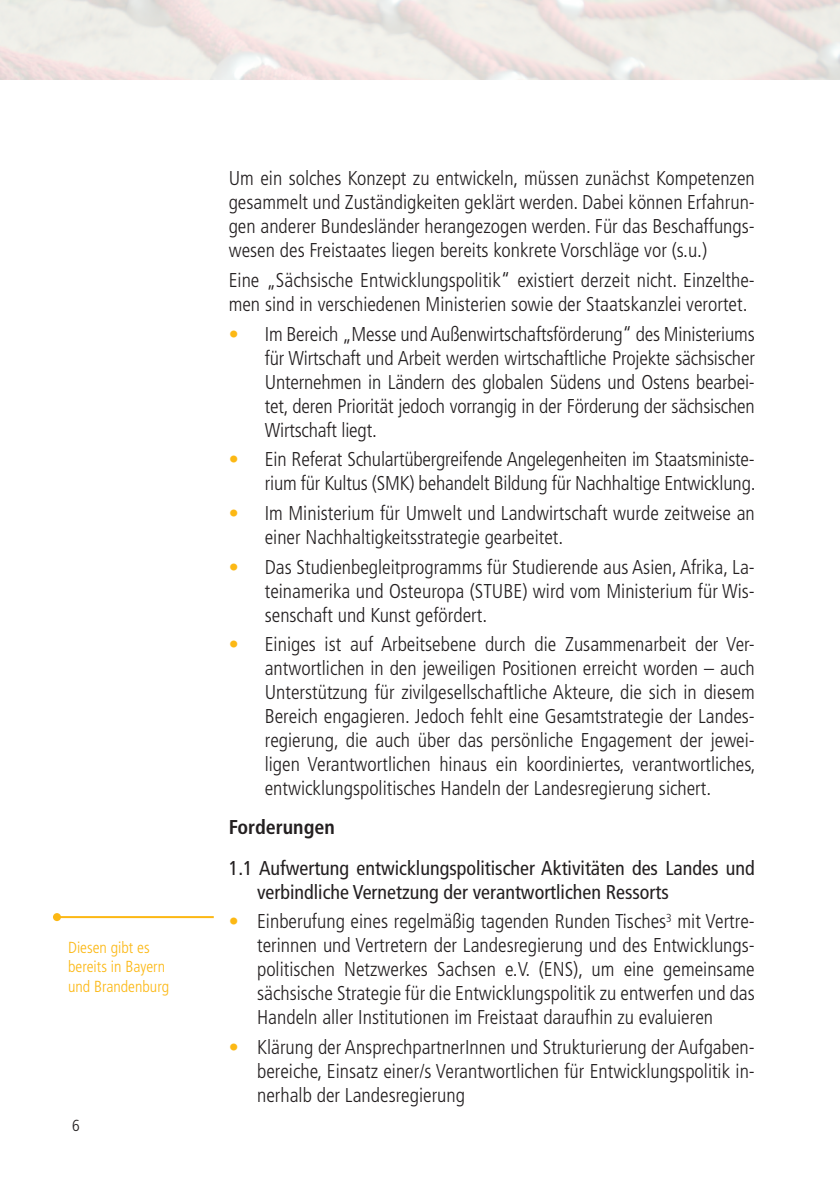
<style>
.page{position:relative;width:840px;height:1191px;background:#fff}
.page>*{position:absolute;margin:0;border:0;box-sizing:border-box;transform-origin:0 0}
.t1{font:300 condensed 20px/24px "Frutiger";color:#231f20;text-align:justify}
.t2{font:condensed 20px/24px "Frutiger";color:#231f20}
.t3{font:700 condensed 20px "Frutiger";color:#231f20}
.t4{font:300 condensed 16px/19.2px "Frutiger";color:#fcb814}
.t5{font:300 condensed 16px "Frutiger";color:#231f20}
.s1{color:#fcb814}
</style>
<div class="page">
<hr style="left:57px;top:916px;width:157px;height:2px;background:#fcb814">
<div style="left:53px;top:913px;width:8px;height:8px;background:#fcb814;border-radius:50%"></div>
<p class="t4" style="left:68px;top:938px;width:103px">Diesen gibt es bereits in Bayern und Brandenburg</p>
<p class="t5" style="left:72px;top:1116px;width:9px">6</p>
<p class="t1" style="left:228px;top:166px;width:527px">Um ein solches Konzept zu entwickeln, müssen zunächst Kompetenzen gesammelt und Zuständigkeiten geklärt werden. Dabei können Erfahrun&shy;gen anderer Bundesländer herangezogen werden. Für das Beschaffungs&shy;wesen des Freistaates liegen bereits konkrete Vorschläge vor (s.u.)</p>
<p class="t1" style="left:228px;top:268px;width:527px">Eine „Sächsische Entwicklungspolitik“ existiert derzeit nicht. Einzelthe&shy;men sind in verschiedenen Ministerien sowie der Staatskanzlei verortet.</p>
<p class="t1" style="left:264px;top:322px;width:491px;text-indent:-36px"><span class="s1">•</span> Im Bereich „Messe und Außenwirtschaftsförderung“ des Ministeriums für Wirtschaft und Arbeit werden wirtschaftliche Projekte sächsischer Unternehmen in Ländern des globalen Südens und Ostens bearbei&shy;tet, deren Priorität jedoch vorrangig in der Förderung der sächsischen Wirtschaft liegt.</p>
<p class="t1" style="left:228px;top:447px;width:528px;text-align:right"><span class="s1">•</span> Ein Referat Schulartübergreifende Angelegenheiten im Staatsministe&shy;rium für Kultus (SMK) behandelt Bildung für Nachhaltige Entwicklung.</p>
<p class="t1" style="left:264px;top:501px;width:491px;text-indent:-36px"><span class="s1">•</span> Im Ministerium für Umwelt und Landwirtschaft wurde zeitweise an einer Nachhaltigkeitsstrategie gearbeitet.</p>
<p class="t1" style="left:264px;top:555px;width:491px;text-indent:-36px"><span class="s1">•</span> Das Studienbegleitprogramms für Studierende aus Asien, Afrika, La&shy;teinamerika und Osteuropa (STUBE) wird vom Ministerium für Wis&shy;senschaft und Kunst gefördert.</p>
<p class="t1" style="left:264px;top:632px;width:492px;text-indent:-36px"><span class="s1">•</span> Einiges ist auf Arbeitsebene durch die Zusammenarbeit der Ver&shy;antwortlichen in den jeweiligen Positionen erreicht worden – auch Unterstützung für zivilgesellschaftliche Akteure, die sich in diesem Bereich engagieren. Jedoch fehlt eine Gesamtstrategie der Landes&shy;regierung, die auch über das persönliche Engagement der jewei&shy;ligen Verantwortlichen hinaus ein koordiniertes, verantwortliches, entwicklungspolitisches Handeln der Landesregierung sichert.</p>
<p class="t3" style="left:228px;top:814px;width:107px">Forderungen</p>
<p class="t2" style="left:257px;top:855px;width:499px;text-indent:-28px">1.1 Aufwertung entwicklungspolitischer Aktivitäten des Landes und verbindliche Vernetzung der verantwortlichen Ressorts</p>
<p class="t1" style="left:257px;top:909px;width:499px;text-indent:-28px"><span class="s1">•</span> Einberufung eines regelmäßig tagenden Runden Tisches<sup>3</sup> mit Vertre&shy;terinnen und Vertretern der Landesregierung und des Entwicklungs&shy;politischen Netzwerkes Sachsen e.V. (ENS), um eine gemeinsame sächsische Strategie für die Entwicklungspolitik zu entwerfen und das Handeln aller Institutionen im Freistaat daraufhin zu evaluieren</p>
<p class="t1" style="left:257px;top:1035px;width:499px;text-indent:-28px"><span class="s1">•</span> Klärung der AnsprechpartnerInnen und Strukturierung der Aufgaben&shy;bereiche, Einsatz einer/s Verantwortlichen für Entwicklungspolitik in&shy;nerhalb der Landesregierung</p>
</div>
